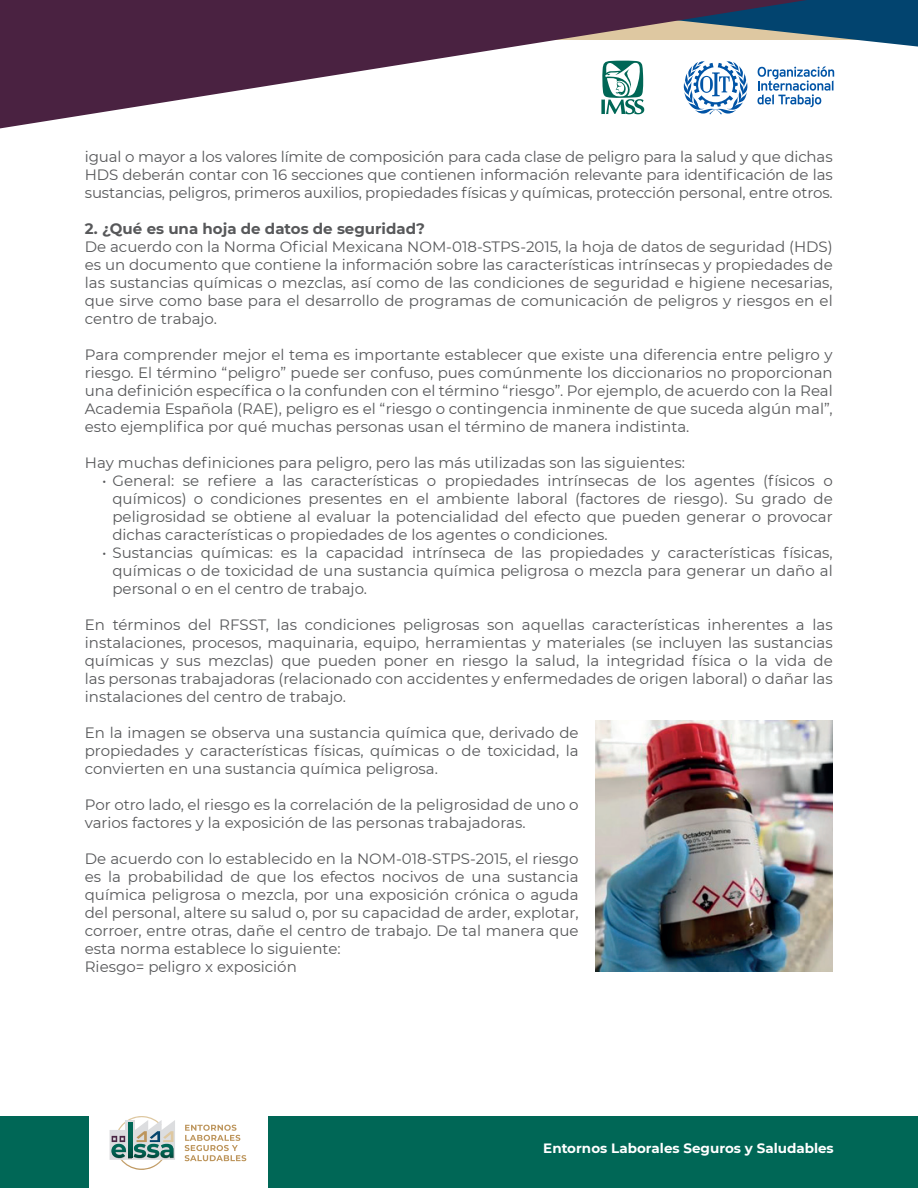
<style>
.page{position:relative;width:918px;height:1188px;background:#fff}
.page>*{position:absolute;margin:0;border:0;box-sizing:border-box;transform-origin:0 0}
.t1{font:15px/18px "Montserrat";color:#57585a;text-align:justify}
.t2{font:700 15px "Montserrat";color:#57585a}
.t3{font:700 13.5px "Montserrat";color:#fff}
</style>
<div class="page">
<div style="left:268px;top:1116px;width:650px;height:72px;background:#006756"></div>
<div style="left:0;top:1116px;width:88px;height:72px;background:#006756"></div>
<svg style="left:0;top:0;width:918px;height:129px"></svg>
<svg style="left:185px;top:1125px;width:61px;height:36px"></svg>
<svg style="left:110px;top:1116px;width:65px;height:54px"></svg>
<img style="left:596px;top:720px;width:237px;height:252px">
<p class="t1" style="left:85px;top:147px;width:749px">igual o mayor a los valores límite de composición para cada clase de peligro para la salud y que dichas HDS deberán contar con 16 secciones que contienen información relevante para identificación de las sustancias, peligros, primeros auxilios, propiedades físicas y químicas, protección personal, entre otros.</p>
<p class="t2" style="left:85px;top:218px;width:342px">2. ¿Qué es una hoja de datos de seguridad?</p>
<p class="t1" style="left:85px;top:237px;width:749px">De acuerdo con la Norma Oficial Mexicana NOM-018-STPS-2015, la hoja de datos de seguridad (HDS) es un documento que contiene la información sobre las características intrínsecas y propiedades de las sustancias químicas o mezclas, así como de las condiciones de seguridad e higiene necesarias, que sirve como base para el desarrollo de programas de comunicación de peligros y riesgos en el centro de trabajo.</p>
<p class="t1" style="left:85px;top:345px;width:749px">Para comprender mejor el tema es importante establecer que existe una diferencia entre peligro y riesgo. El término “peligro” puede ser confuso, pues comúnmente los diccionarios no proporcionan una definición específica o la confunden con el término “riesgo”. Por ejemplo, de acuerdo con la Real Academia Española (RAE), peligro es el “riesgo o contingencia inminente de que suceda algún mal”, esto ejemplifica por qué muchas personas usan el término de manera indistinta.</p>
<p class="t1" style="left:85px;top:453px;width:602px">Hay muchas definiciones para peligro, pero las más utilizadas son las siguientes:</p>
<p class="t1" style="left:112px;top:471px;width:722px;text-indent:-10px">• General: se refiere a las características o propiedades intrínsecas de los agentes (físicos o químicos) o condiciones presentes en el ambiente laboral (factores de riesgo). Su grado de peligrosidad se obtiene al evaluar la potencialidad del efecto que pueden generar o provocar dichas características o propiedades de los agentes o condiciones.</p>
<p class="t1" style="left:112px;top:543px;width:722px;text-indent:-10px">• Sustancias químicas: es la capacidad intrínseca de las propiedades y características físicas, químicas o de toxicidad de una sustancia química peligrosa o mezcla para generar un daño al personal o en el centro de trabajo.</p>
<p class="t1" style="left:85px;top:615px;width:749px">En términos del RFSST, las condiciones peligrosas son aquellas características inherentes a las instalaciones, procesos, maquinaria, equipo, herramientas y materiales (se incluyen las sustancias químicas y sus mezclas) que pueden poner en riesgo la salud, la integridad física o la vida de las personas trabajadoras (relacionado con accidentes y enfermedades de origen laboral) o dañar las instalaciones del centro de trabajo.</p>
<p class="t1" style="left:85px;top:723px;width:495px">En la imagen se observa una sustancia química que, derivado de propiedades y características físicas, químicas o de toxicidad, la convierten en una sustancia química peligrosa.</p>
<p class="t1" style="left:85px;top:795px;width:495px">Por otro lado, el riesgo es la correlación de la peligrosidad de uno o varios factores y la exposición de las personas trabajadoras.</p>
<p class="t1" style="left:85px;top:849px;width:495px;text-align:left">De acuerdo con lo establecido en la NOM-018-STPS-2015, el riesgo es la probabilidad de que los efectos nocivos de una sustancia química peligrosa o mezcla, por una exposición crónica o aguda del personal, altere su salud o, por su capacidad de arder, explotar, corroer, entre otras, dañe el centro de trabajo. De tal manera que esta norma establece lo siguiente:<br>Riesgo= peligro x exposición</p>
<p class="t3" style="left:543px;top:1138px;width:292px">Entornos Laborales Seguros y Saludables</p>
</div>
